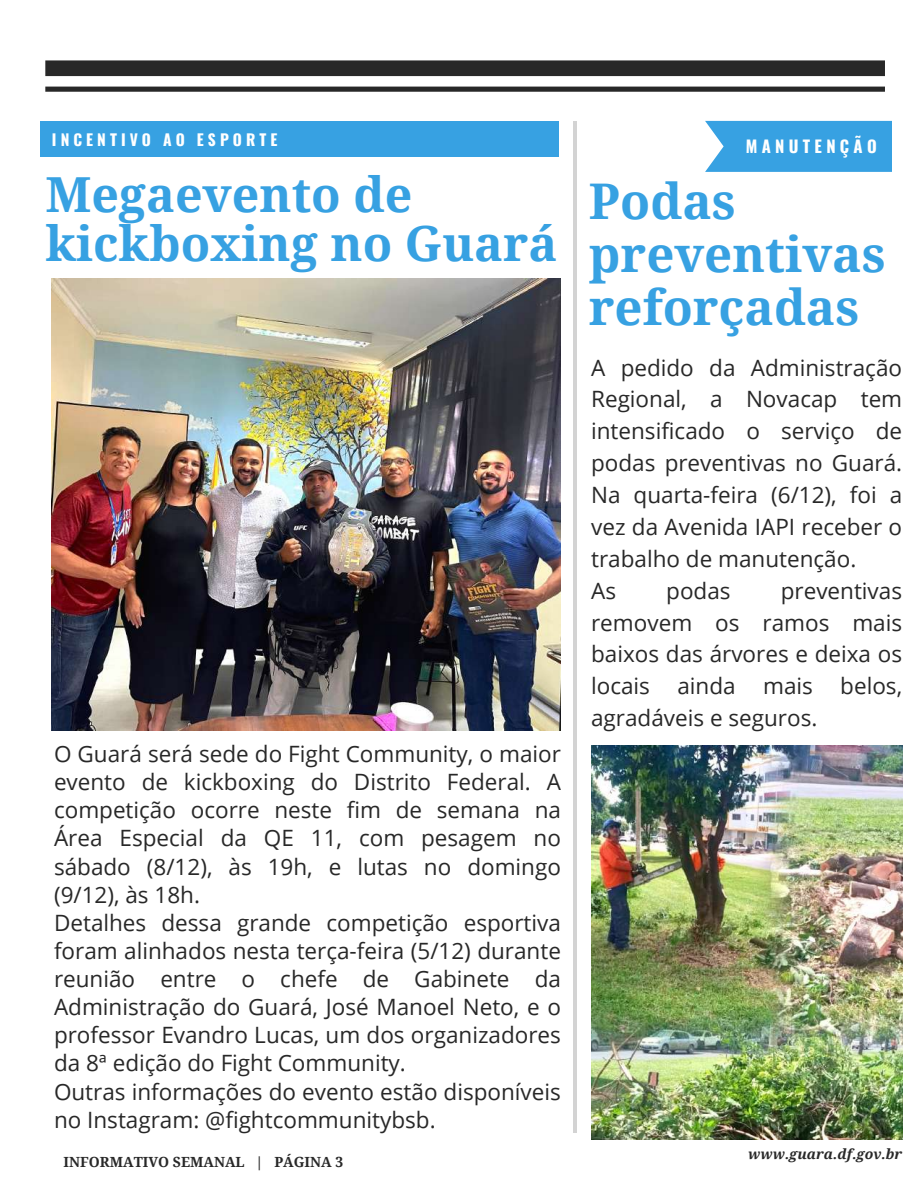
<style>
.page{position:relative;width:918px;height:1188px;background:#fff}
.page>*{position:absolute;margin:0;border:0;box-sizing:border-box;transform-origin:0 0}
.t1{font:700 49.2px/52.9px "Droid Serif";color:#37a1e2}
.t2{font:700 48.3px/48.4px "Droid Serif";color:#37a1e2}
.t3{font:22.5px/28.2px "Open Sans";color:#282828}
.t4{font:700 16.65px "Oswald";letter-spacing:.26em;color:#fff}
.t5{font:700 15.6px "Oswald";letter-spacing:.26em;color:#fff}
.t6{font:700 13.95px "Droid Serif";color:#282828}
.t7{font:italic 700 13.95px "Droid Serif";color:#282828}
</style>
<div class="page">
<div style="left:40px;top:121px;width:519px;height:36px;background:#37a1e2"></div>
<hr style="left:573px;top:121px;width:4px;height:1011px;background:#d3d3d3">
<img style="left:52px;top:278px;width:508px;height:453px">
<svg style="left:45px;top:60px;width:840px;height:32px"></svg>
<svg style="left:705px;top:121px;width:187px;height:51px;background:#41a5e3"></svg>
<img style="left:591px;top:746px;width:312px;height:393px">
<p class="t5" style="left:52px;top:127px;width:227px">INCENTIVO AO ESPORTE</p>
<h2 class="t2" style="left:45px;top:171px;width:514px">Megaevento de kickboxing no Guará</h2>
<p class="t3" style="left:54px;top:739px;width:509px">O Guará será sede do Fight Community, o maior evento de kickboxing do Distrito Federal. A competição ocorre neste fim de semana na Área Especial da QE 11, com pesagem no sábado (8/12), às 19h, e lutas no domingo (9/12), às 18h.<br>Detalhes dessa grande competição esportiva foram alinhados nesta terça-feira (5/12) durante reunião entre o chefe de Gabinete da Administração do Guará, José Manoel Neto, e o professor Evandro Lucas, um dos organizadores da 8ª edição do Fight Community.<br>Outras informações do evento estão disponíveis no Instagram: @fightcommunitybsb.</p>
<p class="t4" style="left:746px;top:133px;width:132px">MANUTENÇÃO</p>
<h1 class="t1" style="left:589px;top:176px;width:298px">Podas preventivas reforçadas</h1>
<p class="t3" style="left:591px;top:351px;width:313px;line-height:31.8px">A pedido da Administração<br>Regional, a Novacap tem intensificado o serviço de podas preventivas no Guará.<br>Na quarta-feira (6/12), foi a vez da Avenida IAPI receber o trabalho de manutenção.<br>As</p>
<p class="t3" style="left:666px;top:576px;width:66px">podas</p>
<p class="t3" style="left:591px;top:574px;width:313px;line-height:31.8px;text-align:justify;text-indent:190px">preventivas removem os ramos mais baixos das árvores e deixa os locais ainda mais belos, agradáveis e seguros.</p>
<p class="t6" style="left:64px;top:1154px;width:281px">INFORMATIVO SEMANAL | PÁGINA 3</p>
<p class="t7" style="left:748px;top:1147px;width:155px">www.guara.df.gov.br</p>
</div>
